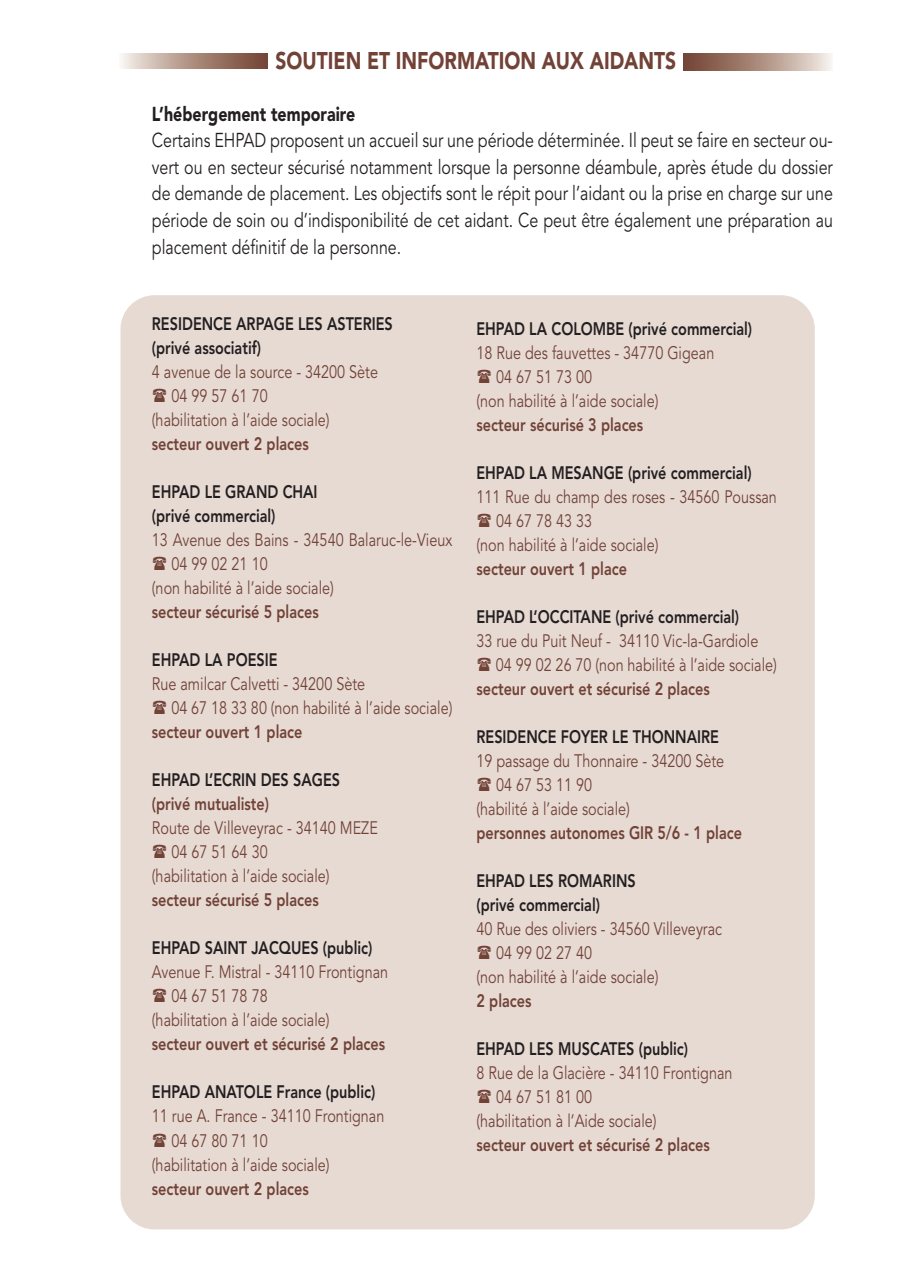
<style>
.page{position:relative;width:908px;height:1276px;background:#fff}
.page>*{position:absolute;margin:0;border:0;box-sizing:border-box;transform-origin:0 0}
.t1{font:900 24px "Avenir";color:#724237;scale:.8 1}
.t2{font:20px/26.6px "Avenir";color:#231f20;text-align:justify;scale:.8 1}
.t3{font:900 20px "Avenir";color:#231f20;scale:.8 1}
.t4{font:18px/24px "Avenir";color:#724237;scale:.8 1}
.t5{font:800 18px/24px "Avenir";color:#231f20;scale:.8 1}
.t6{font:800 18px "Avenir";color:#724237;scale:.8 1}
</style>
<div class="page">
<div style="left:120px;top:295px;width:694px;height:934px;background:#e6dad3;border-radius:34px"></div>
<svg style="left:122px;top:53px;width:145px;height:16px;background:#af9184"></svg>
<svg style="left:683px;top:53px;width:149px;height:17px;background:#ae9184"></svg>
<h1 class="t1" style="left:275px;top:51px;width:502px">SOUTIEN ET INFORMATION AUX AIDANTS</h1>
<p class="t3" style="left:152px;top:105px;width:256px">L’hébergement temporaire</p>
<p class="t2" style="left:152px;top:127px;width:852px">Certains EHPAD proposent un accueil sur une période déterminée. Il peut se faire en secteur ou&shy;vert ou en secteur sécurisé notamment lorsque la personne déambule, après étude du dossier de demande de placement. Les objectifs sont le répit pour l’aidant ou la prise en charge sur une période de soin ou d’indisponibilité de cet aidant. Ce peut être également une préparation au placement définitif de la personne.</p>
<p class="t5" style="left:152px;top:313px;width:302px">RESIDENCE ARPAGE LES ASTERIES (privé associatif)</p>
<p class="t4" style="left:152px;top:360px;width:284px">4 avenue de la source - 34200 Sète</p>
<p class="t4" style="left:171px;top:384px;width:122px">04 99 57 61 70</p>
<p class="t4" style="left:152px;top:408px;width:223px">(habilitation à l’aide sociale)</p>
<p class="t6" style="left:152px;top:437px;width:197px">secteur ouvert 2 places</p>
<p class="t5" style="left:152px;top:481px;width:208px">EHPAD LE GRAND CHAI (privé commercial)</p>
<p class="t4" style="left:152px;top:528px;width:377px">13 Avenue des Bains - 34540 Balaruc-le-Vieux</p>
<p class="t4" style="left:171px;top:552px;width:122px">04 99 02 21 10</p>
<p class="t4" style="left:152px;top:576px;width:229px">(non habilité à l’aide sociale)</p>
<p class="t6" style="left:152px;top:605px;width:210px">secteur sécurisé 5 places</p>
<p class="t5" style="left:152px;top:649px;width:158px">EHPAD LA POESIE</p>
<p class="t4" style="left:171px;top:672px;width:352px;text-indent:-19px">Rue amilcar Calvetti - 34200 Sète<br>04 67 18 33 80 (non habilité à l’aide sociale)</p>
<p class="t6" style="left:152px;top:725px;width:189px">secteur ouvert 1 place</p>
<p class="t5" style="left:152px;top:769px;width:237px">EHPAD L’ECRIN DES SAGES</p>
<p class="t6" style="left:152px;top:797px;width:148px">(privé mutualiste)</p>
<p class="t4" style="left:152px;top:816px;width:284px">Route de Villeveyrac - 34140 MEZE</p>
<p class="t4" style="left:171px;top:840px;width:122px">04 67 51 64 30</p>
<p class="t4" style="left:152px;top:864px;width:223px">(habilitation à l’aide sociale)</p>
<p class="t6" style="left:152px;top:893px;width:210px">secteur sécurisé 5 places</p>
<p class="t5" style="left:152px;top:937px;width:277px">EHPAD SAINT JACQUES (public)</p>
<p class="t4" style="left:152px;top:960px;width:297px">Avenue F. Mistral - 34110 Frontignan</p>
<p class="t4" style="left:171px;top:984px;width:122px">04 67 51 78 78</p>
<p class="t4" style="left:152px;top:1008px;width:223px">(habilitation à l’aide sociale)</p>
<p class="t6" style="left:152px;top:1037px;width:293px">secteur ouvert et sécurisé 2 places</p>
<p class="t5" style="left:152px;top:1081px;width:281px">EHPAD ANATOLE France (public)</p>
<p class="t4" style="left:152px;top:1104px;width:292px">11 rue A. France - 34110 Frontignan</p>
<p class="t4" style="left:171px;top:1128px;width:122px">04 67 80 71 10</p>
<p class="t4" style="left:152px;top:1152px;width:223px">(habilitation à l’aide sociale)</p>
<p class="t6" style="left:152px;top:1181px;width:197px">secteur ouvert 2 places</p>
<p class="t5" style="left:476px;top:318px;width:346px">EHPAD LA COLOMBE (privé commercial)</p>
<p class="t4" style="left:476px;top:341px;width:299px">18 Rue des fauvettes - 34770 Gigean</p>
<p class="t4" style="left:496px;top:365px;width:122px">04 67 51 73 00</p>
<p class="t4" style="left:476px;top:389px;width:229px">(non habilité à l’aide sociale)</p>
<p class="t6" style="left:476px;top:417px;width:210px">secteur sécurisé 3 places</p>
<p class="t5" style="left:476px;top:462px;width:345px">EHPAD LA MESANGE (privé commercial)</p>
<p class="t4" style="left:476px;top:485px;width:377px">111 Rue du champ des roses - 34560 Poussan</p>
<p class="t4" style="left:496px;top:509px;width:122px">04 67 78 43 33</p>
<p class="t4" style="left:476px;top:533px;width:229px">(non habilité à l’aide sociale)</p>
<p class="t6" style="left:476px;top:561px;width:189px">secteur ouvert 1 place</p>
<p class="t5" style="left:476px;top:606px;width:330px">EHPAD L’OCCITANE (privé commercial)</p>
<p class="t4" style="left:495px;top:629px;width:352px;text-indent:-19px">33 rue du Puit Neuf - 34110 Vic-la-Gardiole<br>04 99 02 26 70 (non habilité à l’aide sociale)</p>
<p class="t6" style="left:476px;top:681px;width:293px">secteur ouvert et sécurisé 2 places</p>
<p class="t5" style="left:476px;top:726px;width:304px">RESIDENCE FOYER LE THONNAIRE</p>
<p class="t4" style="left:476px;top:749px;width:311px">19 passage du Thonnaire - 34200 Sète</p>
<p class="t4" style="left:496px;top:773px;width:122px">04 67 53 11 90</p>
<p class="t4" style="left:476px;top:797px;width:193px">(habilité à l’aide sociale)</p>
<p class="t6" style="left:476px;top:825px;width:333px">personnes autonomes GIR 5/6 - 1 place</p>
<p class="t5" style="left:476px;top:870px;width:200px">EHPAD LES ROMARINS (privé commercial)</p>
<p class="t4" style="left:476px;top:917px;width:308px">40 Rue des oliviers - 34560 Villeveyrac</p>
<p class="t4" style="left:496px;top:941px;width:122px">04 99 02 27 40</p>
<p class="t4" style="left:476px;top:965px;width:229px">(non habilité à l’aide sociale)</p>
<p class="t6" style="left:476px;top:993px;width:70px">2 places</p>
<p class="t5" style="left:476px;top:1038px;width:266px">EHPAD LES MUSCATES (public)</p>
<p class="t4" style="left:476px;top:1061px;width:321px">8 Rue de la Glacière - 34110 Frontignan</p>
<p class="t4" style="left:496px;top:1085px;width:122px">04 67 51 81 00</p>
<p class="t4" style="left:476px;top:1109px;width:226px">(habilitation à l’Aide sociale)</p>
<p class="t6" style="left:476px;top:1137px;width:293px">secteur ouvert et sécurisé 2 places</p>
</div>
